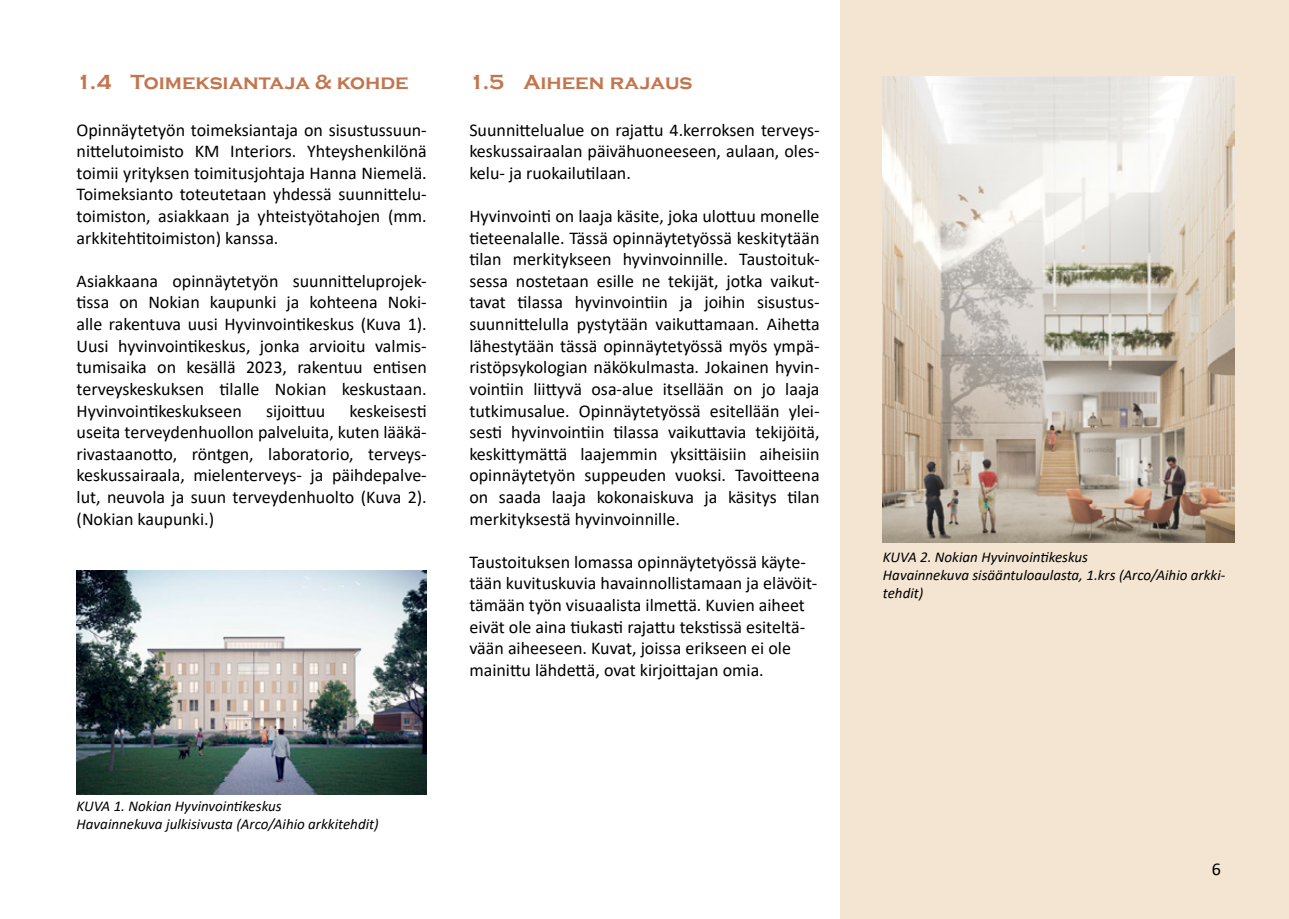
<style>
.page{position:relative;width:1289px;height:919px;background:#fff}
.page>*{position:absolute;margin:0;border:0;box-sizing:border-box;transform-origin:0 0}
.t1{font:700 21px "Copperplate Gothic";color:#c3754e}
.t2{font:18px/21.6px "Calibri";color:#000;text-align:justify}
.t3{font:italic 15px/18px "Calibri";color:#000}
</style>
<div class="page">
<div style="left:840px;top:0;width:448px;height:918px;background:#f4e5d3"></div>
<img style="left:77px;top:570px;width:350px;height:224px">
<img style="left:883px;top:77px;width:351px;height:465px">
<p class="t1" style="left:77px;top:70px;width:333px">1.4 Toimeksiantaja &amp; kohde</p>
<p class="t2" style="left:77px;top:118px;width:352px">Opinnäytetyön toimeksiantaja on sisustussuun&shy;nittelutoimisto KM Interiors. Yhteyshenkilönä toimii yrityksen toimitusjohtaja Hanna Niemelä.<br>Toimeksianto toteutetaan yhdessä suunnittelu&shy;toimiston, asiakkaan ja yhteistyötahojen (mm. arkkitehtitoimiston) kanssa.</p>
<p class="t2" style="left:77px;top:269px;width:352px">Asiakkaana opinnäytetyön suunnitteluprojek&shy;tissa on Nokian kaupunki ja kohteena Noki&shy;alle rakentuva uusi Hyvinvointikeskus (Kuva 1).<br>Uusi hyvinvointikeskus, jonka arvioitu valmis&shy;tumisaika on kesällä 2023, rakentuu entisen terveyskeskuksen tilalle Nokian keskustaan.<br>Hyvinvointikeskukseen</p>
<p class="t2" style="left:77px;top:399px;width:352px;text-indent:273px">keskeisesti useita terveydenhuollon palveluita, kuten lääkä&shy;rivastaanotto, röntgen, laboratorio, terveys&shy;keskussairaala, mielenterveys- ja päihdepalve&shy;lut, neuvola ja suun terveydenhuolto (Kuva 2). (Nokian kaupunki.)</p>
<p class="t2" style="left:266px;top:399px;width:61px">sijoittuu</p>
<p class="t1" style="left:469px;top:70px;width:225px">1.5 Aiheen rajaus</p>
<p class="t2" style="left:469px;top:118px;width:352px">Suunnittelualue on rajattu 4.kerroksen terveys&shy;keskussairaalan päivähuoneeseen, aulaan, oles&shy;kelu- ja ruokailutilaan.</p>
<p class="t2" style="left:469px;top:205px;width:352px">Hyvinvointi on laaja käsite, joka ulottuu monelle tieteenalalle. Tässä opinnäytetyössä keskitytään tilan merkitykseen hyvinvoinnille. Taustoituk&shy;sessa nostetaan esille ne tekijät, jotka vaikut&shy;tavat tilassa hyvinvointiin ja joihin sisustus&shy;suunnittelulla pystytään vaikuttamaan. Aihetta lähestytään tässä opinnäytetyössä myös ympä&shy;ristöpsykologian näkökulmasta. Jokainen hyvin&shy;vointiin liittyvä osa-alue itsellään on jo laaja tutkimusalue. Opinnäytetyössä esitellään ylei&shy;sesti hyvinvointiin tilassa vaikuttavia tekijöitä, keskittymättä laajemmin yksittäisiin aiheisiin opinnäytetyön suppeuden vuoksi. Tavoitteena on saada laaja kokonaiskuva ja käsitys tilan merkityksestä hyvinvoinnille.</p>
<p class="t2" style="left:469px;top:550px;width:349px;text-align:left">Taustoituksen lomassa opinnäytetyössä käyte&shy;tään kuvituskuvia havainnollistamaan ja elävöit&shy;tämään työn visuaalista ilmettä. Kuvien aiheet eivät ole aina tiukasti rajattu tekstissä esiteltä&shy;vään aiheeseen. Kuvat, joissa erikseen ei ole mainittu lähdettä, ovat kirjoittajan omia.</p>
<p class="t3" style="left:77px;top:796px;width:303px">KUVA 1. Nokian Hyvinvointikeskus<br>Havainnekuva julkisivusta (Arco/Aihio arkkitehdit)</p>
<p class="t3" style="left:883px;top:547px;width:344px">KUVA 2. Nokian Hyvinvointikeskus<br>Havainnekuva sisääntuloaulasta, 1.krs (Arco/Aihio arkki&shy;tehdit)</p>
<p class="t2" style="left:1211px;top:857px;width:11px">6</p>
</div>
